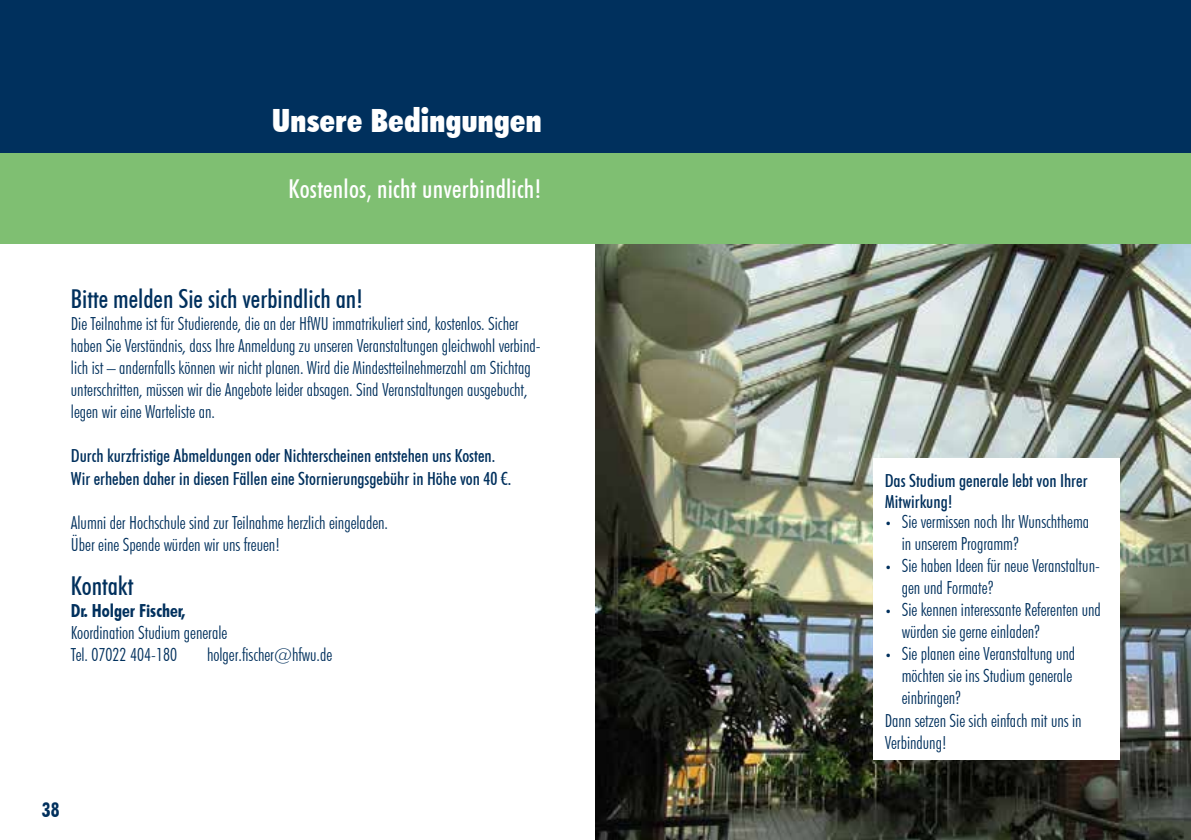
<style>
.page{position:relative;width:1191px;height:840px;background:#fff}
.page>*{position:absolute;margin:0;border:0;box-sizing:border-box;transform-origin:0 0}
.t1{font:900 condensed 32px "Futura BT";letter-spacing:.01em;color:#fff}
.t2{font:500 condensed 26px "Futura BT";color:#00305d}
.t3{font:500 condensed 26px "Futura BT";letter-spacing:.01em;color:#fff}
.t4{font:700 condensed 20px "Futura BT";color:#00305d}
.t5{font:300 condensed 18px/22px "Futura BT";color:#00305d}
.t6{font:500 condensed 18px/22px "Futura BT";color:#00305d}
.t7{font:700 condensed 18px "Futura BT";color:#00305d}
.s1{font-size:12px}
</style>
<div class="page">
<div style="left:0;top:0;width:595px;height:153px;background:#00305d"></div>
<div style="left:595px;top:0;width:596px;height:153px;background:#00305d"></div>
<div style="left:0;top:153px;width:595px;height:91px;background:#7fbf72"></div>
<div style="left:595px;top:153px;width:596px;height:91px;background:#7fbf72"></div>
<img style="left:595px;top:244px;width:596px;height:595px">
<div style="left:873px;top:458px;width:247px;height:301px;background:#fff"></div>
<h1 class="t1" style="left:272px;top:101px;width:271px">Unsere Bedingungen</h1>
<h2 class="t3" style="left:289px;top:173px;width:254px">Kostenlos, nicht unverbindlich!</h2>
<h2 class="t2" style="left:71px;top:283px;width:294px">Bitte melden Sie sich verbindlich an!</h2>
<p class="t5" style="left:71px;top:312px;width:471px">Die Teilnahme ist für Studierende, die an der HfWU immatrikuliert sind, kostenlos. Sicher haben Sie Verständnis, dass Ihre Anmeldung zu unseren Veranstaltungen gleichwohl verbind&shy;lich ist – andernfalls können wir nicht planen. Wird die Mindestteilnehmerzahl am Stichtag unterschritten, müssen wir die Angebote leider absagen. Sind Veranstaltungen ausgebucht, legen wir eine Warteliste an.</p>
<p class="t6" style="left:71px;top:444px;width:442px">Durch kurzfristige Abmeldungen oder Nichterscheinen entstehen uns Kosten.<br>Wir erheben daher in diesen Fällen eine Stornierungsgebühr in Höhe von 40 €.</p>
<p class="t5" style="left:71px;top:510px;width:319px">Alumni der Hochschule sind zur Teilnahme herzlich eingeladen.<br>Über eine Spende würden wir uns freuen!</p>
<h2 class="t2" style="left:71px;top:569px;width:64px">Kontakt</h2>
<p class="t7" style="left:71px;top:599px;width:116px">Dr. Holger Fischer,</p>
<p class="t5" style="left:71px;top:620px;width:158px">Koordination Studium generale<br>Tel. 07022 404-180</p>
<p class="t5" style="left:207px;top:642px;width:127px">holger.fischer@hfwu.de</p>
<p class="t4" style="left:42px;top:797px;width:19px">38</p>
<p class="t6" style="left:884px;top:469px;width:204px">Das Studium generale lebt von Ihrer<br>Mitwirkung!</p>
<p class="t5" style="left:901px;top:510px;width:189px;text-indent:-17px"><span class="s1">•</span> Sie vermissen noch Ihr Wunschthema in unserem Programm?</p>
<p class="t5" style="left:901px;top:554px;width:200px;text-indent:-17px"><span class="s1">•</span> Sie haben Ideen für neue Veranstaltun&shy;gen und Formate?</p>
<p class="t5" style="left:901px;top:598px;width:201px;text-indent:-17px"><span class="s1">•</span> Sie kennen interessante Referenten und würden sie gerne einladen?</p>
<p class="t5" style="left:884px;top:642px;width:192px"><span class="s1">•</span> Sie planen eine Veranstaltung und</p>
<p class="t5" style="left:901px;top:664px;width:172px">möchten sie ins Studium generale</p>
<p class="t5" style="left:901px;top:686px;width:61px">einbringen?</p>
<p class="t5" style="left:884px;top:708px;width:198px">Dann setzen Sie sich einfach mit uns in</p>
<p class="t5" style="left:884px;top:730px;width:63px">Verbindung!</p>
</div>
